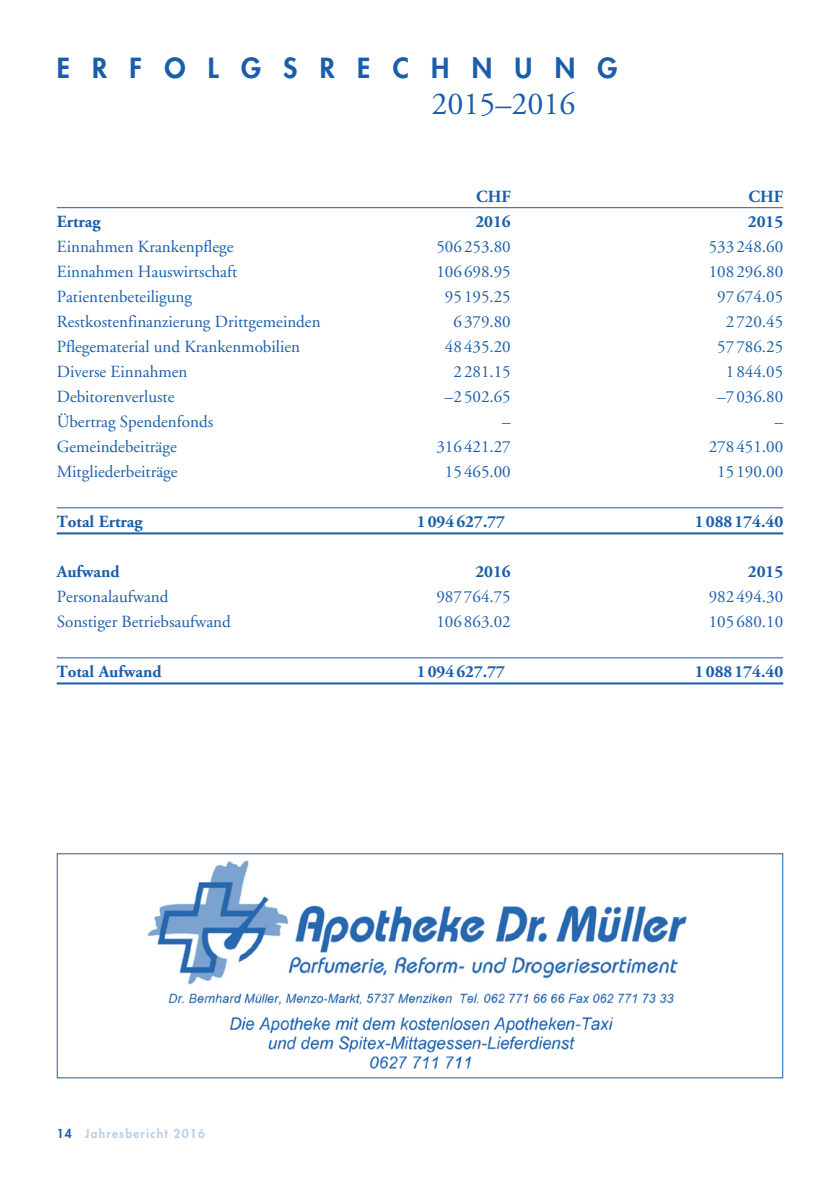
<style>
.page{position:relative;width:840px;height:1191px;background:#fff}
.page>*{position:absolute;margin:0;border:0;box-sizing:border-box;transform-origin:0 0}
.t1{font:32px "Adobe Garamond";color:#1a5eab}
.t2{font:800 27px "Futura";letter-spacing:.825em;color:#1a5eab}
.t3{font:17px "Adobe Garamond";color:#1a5eab}
.t4{font:700 17px "Adobe Garamond";color:#1a5eab}
.t5{font:800 12px "Futura";letter-spacing:.1em;color:#bacfe6}
.s1{color:#1a5eab}
</style>
<div class="page">
<hr style="left:57px;top:207px;width:725px;height:1px;background:#1a5eab">
<hr style="left:57px;top:507px;width:725px;height:1px;background:#1a5eab">
<hr style="left:57px;top:532px;width:725px;height:2px;background:#1a5eab">
<hr style="left:57px;top:657px;width:725px;height:1px;background:#1a5eab">
<hr style="left:57px;top:682px;width:725px;height:2px;background:#1a5eab">
<img style="left:147px;top:860px;width:540px;height:209px">
<h2 class="t2" style="left:57px;top:50px;width:562px">ERFOLGSRECHNUNG</h2>
<h1 class="t1" style="left:431px;top:87px;width:145px">2015–2016</h1>
<p class="t4" style="left:476px;top:187px;width:36px">CHF</p>
<p class="t4" style="left:748px;top:187px;width:36px">CHF</p>
<p class="t4" style="left:57px;top:212px;width:45px">Ertrag</p>
<p class="t4" style="left:475px;top:212px;width:37px">2016</p>
<p class="t4" style="left:747px;top:212px;width:37px">2015</p>
<p class="t3" style="left:57px;top:237px;width:178px">Einnahmen Krankenpflege</p>
<p class="t3" style="left:436px;top:237px;width:76px">506 253.80</p>
<p class="t3" style="left:708px;top:237px;width:76px">533248.60</p>
<p class="t3" style="left:57px;top:262px;width:182px">Einnahmen Hauswirtschaft</p>
<p class="t3" style="left:436px;top:262px;width:76px">106 698.95</p>
<p class="t3" style="left:708px;top:262px;width:76px">108296.80</p>
<p class="t3" style="left:57px;top:287px;width:137px">Patientenbeteiligung</p>
<p class="t3" style="left:444px;top:287px;width:67px">95 195.25</p>
<p class="t3" style="left:716px;top:287px;width:67px">97674.05</p>
<p class="t3" style="left:57px;top:312px;width:265px">Restkostenfinanzierung Drittgemeinden</p>
<p class="t3" style="left:453px;top:312px;width:59px">6 379.80</p>
<p class="t3" style="left:725px;top:312px;width:59px">2720.45</p>
<p class="t3" style="left:57px;top:337px;width:245px">Pflegematerial und Krankenmobilien</p>
<p class="t3" style="left:444px;top:337px;width:67px">48 435.20</p>
<p class="t3" style="left:716px;top:337px;width:67px">57786.25</p>
<p class="t3" style="left:57px;top:362px;width:132px">Diverse Einnahmen</p>
<p class="t3" style="left:453px;top:362px;width:59px">2 281.15</p>
<p class="t3" style="left:725px;top:362px;width:59px">1844.05</p>
<p class="t3" style="left:57px;top:387px;width:119px">Debitorenverluste</p>
<p class="t3" style="left:444px;top:387px;width:67px">–2 502.65</p>
<p class="t3" style="left:716px;top:387px;width:67px">–7036.80</p>
<p class="t3" style="left:57px;top:412px;width:158px">Übertrag Spendenfonds</p>
<p class="t3" style="left:502px;top:412px;width:10px">–</p>
<p class="t3" style="left:774px;top:412px;width:10px">–</p>
<p class="t3" style="left:57px;top:437px;width:121px">Gemeindebeiträge</p>
<p class="t3" style="left:436px;top:437px;width:76px">316 421.27</p>
<p class="t3" style="left:708px;top:437px;width:76px">278451.00</p>
<p class="t3" style="left:57px;top:462px;width:122px">Mitgliederbeiträge</p>
<p class="t3" style="left:444px;top:462px;width:67px">15 465.00</p>
<p class="t3" style="left:716px;top:462px;width:67px">15190.00</p>
<p class="t4" style="left:57px;top:512px;width:87px">Total Ertrag</p>
<p class="t4" style="left:416px;top:512px;width:90px">1094627.77</p>
<p class="t4" style="left:694px;top:512px;width:90px">1088174.40</p>
<p class="t4" style="left:57px;top:562px;width:64px">Aufwand</p>
<p class="t4" style="left:475px;top:562px;width:37px">2016</p>
<p class="t4" style="left:747px;top:562px;width:37px">2015</p>
<p class="t3" style="left:57px;top:587px;width:113px">Personalaufwand</p>
<p class="t3" style="left:436px;top:587px;width:76px">987764.75</p>
<p class="t3" style="left:708px;top:587px;width:76px">982494.30</p>
<p class="t3" style="left:57px;top:612px;width:175px">Sonstiger Betriebsaufwand</p>
<p class="t3" style="left:436px;top:612px;width:76px">106863.02</p>
<p class="t3" style="left:708px;top:612px;width:76px">105680.10</p>
<p class="t4" style="left:57px;top:662px;width:106px">Total Aufwand</p>
<p class="t4" style="left:416px;top:662px;width:90px">1094627.77</p>
<p class="t4" style="left:694px;top:662px;width:90px">1088174.40</p>
<p class="t5" style="left:57px;top:1125px;width:150px"><span class="s1">14</span> Jahresbericht 2016</p>
</div>
